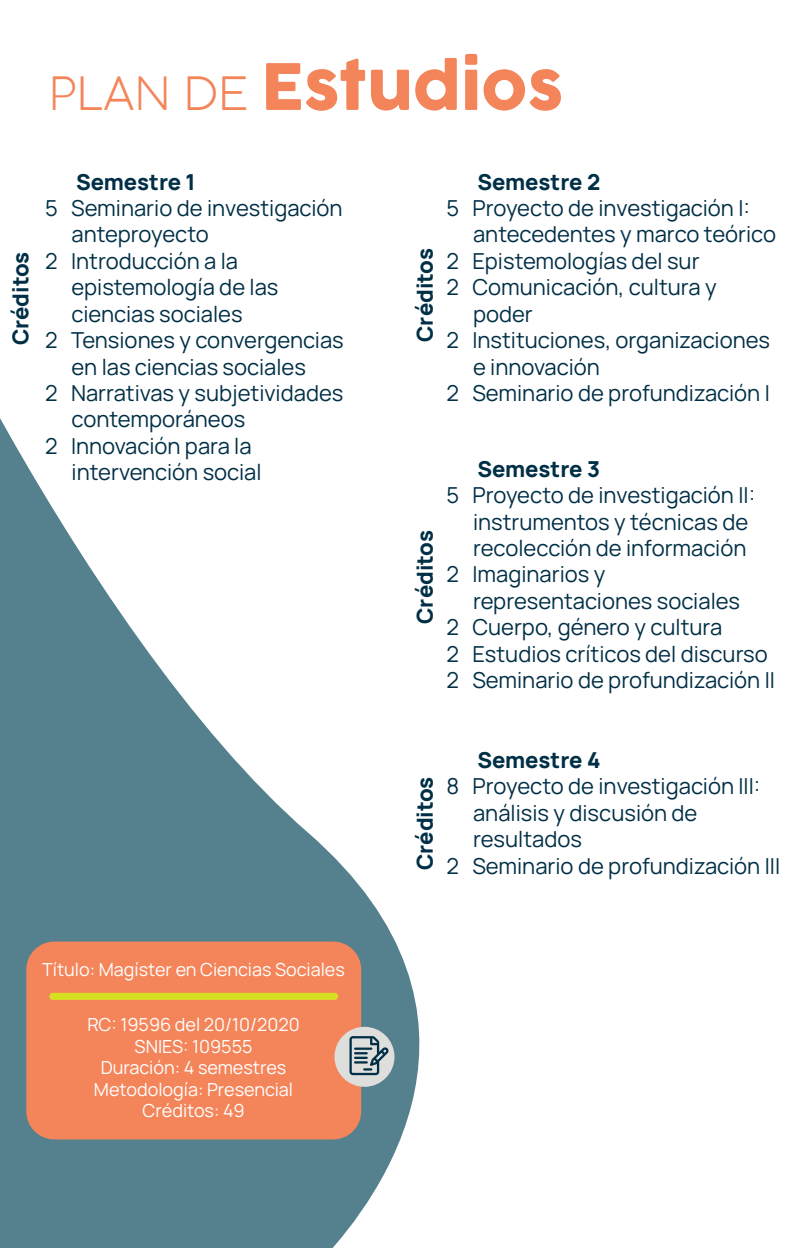
<style>
.page{position:relative;width:794px;height:1248px;background:#fff}
.page>*{position:absolute;margin:0;border:0;box-sizing:border-box;transform-origin:0 0}
.t1{font:63px "Cocogoose Pro";color:#f4855a}
.t2{font:22px "Manrope";color:#002f46}
.t3{font:800 22px "Manrope";color:#002f46}
.t4{font:18px/21.6px "Manrope";color:#fff;text-align:center}
.s1{font-weight:200;font-size:44.8px}
</style>
<div class="page">
<svg style="left:0;top:418px;width:420px;height:829px;fill:#55808d"></svg>
<div style="left:26px;top:941px;width:335px;height:198px;background:#f4855a;border-radius:28px"></div>
<div style="left:49px;top:992px;width:289px;height:7px;background:#d6df21;border-radius:4px"></div>
<div style="left:334px;top:1026px;width:60px;height:60px;background:#dededd;border-radius:50%"></div>
<svg style="left:349px;top:1035px;width:40px;height:40px"></svg>
<h1 class="t1" style="left:49px;top:48px;width:516px"><span class="s1">PLAN DE</span> Estudios</h1>
<p class="t3" style="left:76px;top:166px;width:121px">Semestre 1</p>
<p class="t2" style="left:45px;top:192px;width:299px">5 Seminario de investigación</p>
<p class="t2" style="left:72px;top:219px;width:139px">anteproyecto</p>
<p class="t2" style="left:45px;top:245px;width:194px">2 Introducción a la</p>
<p class="t2" style="left:72px;top:272px;width:208px">epistemología de las</p>
<p class="t2" style="left:72px;top:298px;width:172px">ciencias sociales</p>
<p class="t2" style="left:45px;top:324px;width:300px">2 Tensiones y convergencias</p>
<p class="t2" style="left:72px;top:351px;width:236px">en las ciencias sociales</p>
<p class="t2" style="left:45px;top:377px;width:300px">2 Narrativas y subjetividades</p>
<p class="t2" style="left:72px;top:404px;width:175px">contemporáneos</p>
<p class="t2" style="left:45px;top:430px;width:208px">2 Innovación para la</p>
<p class="t2" style="left:72px;top:456px;width:191px">intervención social</p>
<p class="t3" style="left:5px;top:345px;width:95px;rotate:-90deg">Créditos</p>
<p class="t3" style="left:409px;top:342px;width:95px;rotate:-90deg">Créditos</p>
<p class="t3" style="left:409px;top:624px;width:95px;rotate:-90deg">Créditos</p>
<p class="t3" style="left:477px;top:166px;width:124px">Semestre 2</p>
<p class="t2" style="left:446px;top:192px;width:305px">5 Proyecto de investigación I:</p>
<p class="t2" style="left:473px;top:219px;width:304px">antecedentes y marco teórico</p>
<p class="t2" style="left:446px;top:245px;width:254px">2 Epistemologías del sur</p>
<p class="t2" style="left:446px;top:272px;width:271px">2 Comunicación, cultura y</p>
<p class="t2" style="left:473px;top:298px;width:61px">poder</p>
<p class="t2" style="left:446px;top:324px;width:325px">2 Instituciones, organizaciones</p>
<p class="t2" style="left:473px;top:351px;width:128px">e innovación</p>
<p class="t2" style="left:446px;top:377px;width:325px">2 Seminario de profundización I</p>
<p class="t3" style="left:477px;top:453px;width:124px">Semestre 3</p>
<p class="t2" style="left:446px;top:479px;width:310px">5 Proyecto de investigación II:</p>
<p class="t2" style="left:473px;top:506px;width:277px">instrumentos y técnicas de</p>
<p class="t2" style="left:473px;top:532px;width:275px">recolección de información</p>
<p class="t2" style="left:446px;top:559px;width:160px">2 Imaginarios y</p>
<p class="t2" style="left:473px;top:585px;width:269px">representaciones sociales</p>
<p class="t2" style="left:446px;top:611px;width:277px">2 Cuerpo, género y cultura</p>
<p class="t2" style="left:446px;top:638px;width:322px">2 Estudios críticos del discurso</p>
<p class="t2" style="left:446px;top:664px;width:330px">2 Seminario de profundización II</p>
<p class="t3" style="left:409px;top:870px;width:95px;rotate:-90deg">Créditos</p>
<p class="t3" style="left:477px;top:744px;width:125px">Semestre 4</p>
<p class="t2" style="left:446px;top:770px;width:315px">8 Proyecto de investigación III:</p>
<p class="t2" style="left:473px;top:797px;width:226px">análisis y discusión de</p>
<p class="t2" style="left:473px;top:823px;width:110px">resultados</p>
<p class="t2" style="left:446px;top:850px;width:335px">2 Seminario de profundización III</p>
<p class="t4" style="left:42px;top:957px;width:304px">Título: Magíster en Ciencias Sociales</p>
<p class="t4" style="left:87px;top:1012px;width:214px">RC: 19596 del 20/10/2020<br>SNIES: 109555<br>Duración: 4 semestres<br>Metodología: Presencial<br>Créditos: 49</p>
</div>
